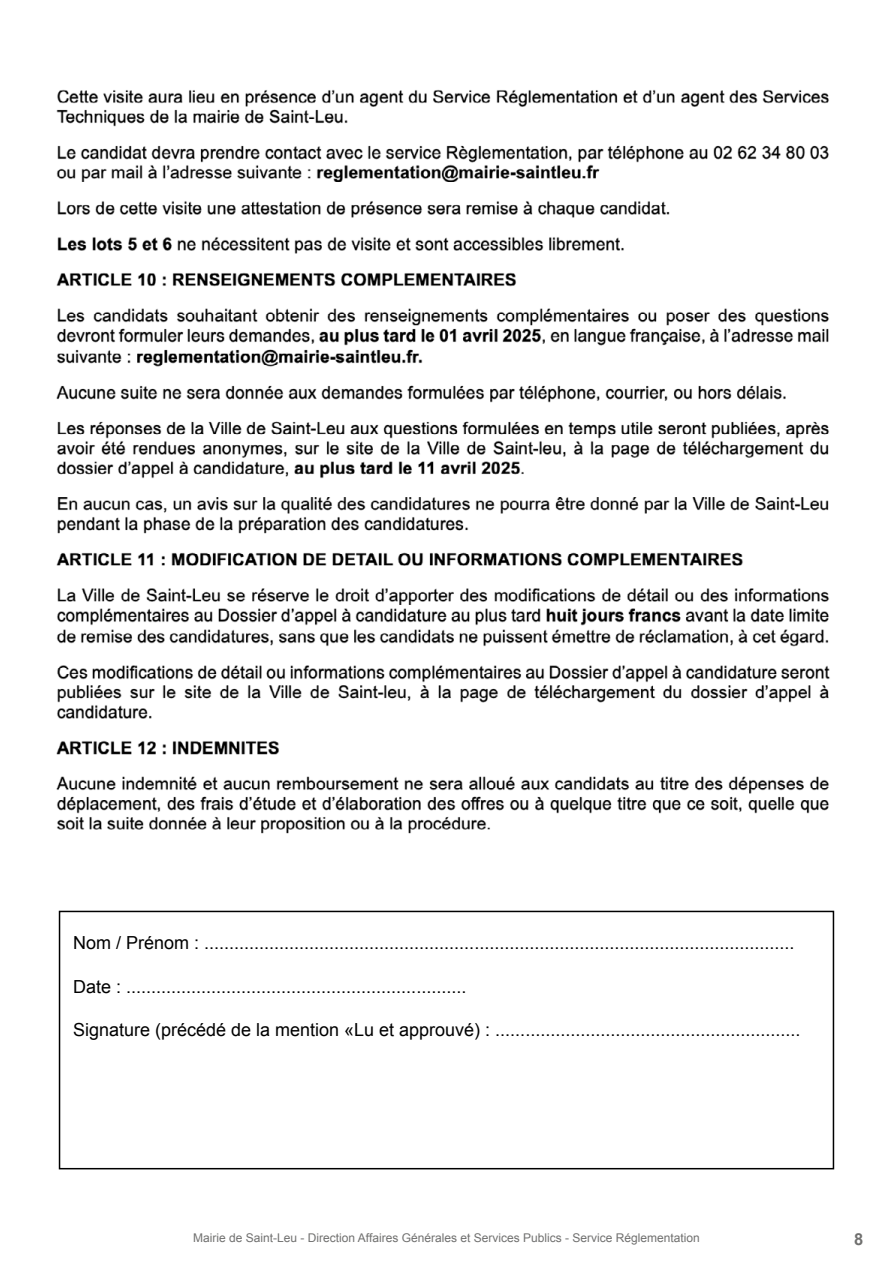
<style>
.page{position:relative;width:893px;height:1263px;background:#fff}
.page>*{position:absolute;margin:0;border:0;box-sizing:border-box;transform-origin:0 0}
.t1{font:18px "Arial";color:#000}
.t2{font:700 16.5px "Arial";color:#70706f}
.t3{font:12px "Arial";color:#70706f}
</style>
<div class="page">
<img style="left:56px;top:89px;width:774px;height:745px">
<div style="left:59px;top:911px;width:775px;height:258px;border:2px solid #000"></div>
<p class="t1" style="left:73px;top:931px;width:723px">Nom / Prénom : ......................................................................................................................</p>
<p class="t1" style="left:73px;top:974px;width:395px">Date : ....................................................................</p>
<p class="t1" style="left:73px;top:1018px;width:729px">Signature (précédé de la mention «Lu et approuvé) : .............................................................</p>
<p class="t3" style="left:193px;top:1230px;width:508px">Mairie de Saint-Leu - Direction Affaires Générales et Services Publics - Service Réglementation</p>
<p class="t2" style="left:854px;top:1228px;width:11px">8</p>
</div>
